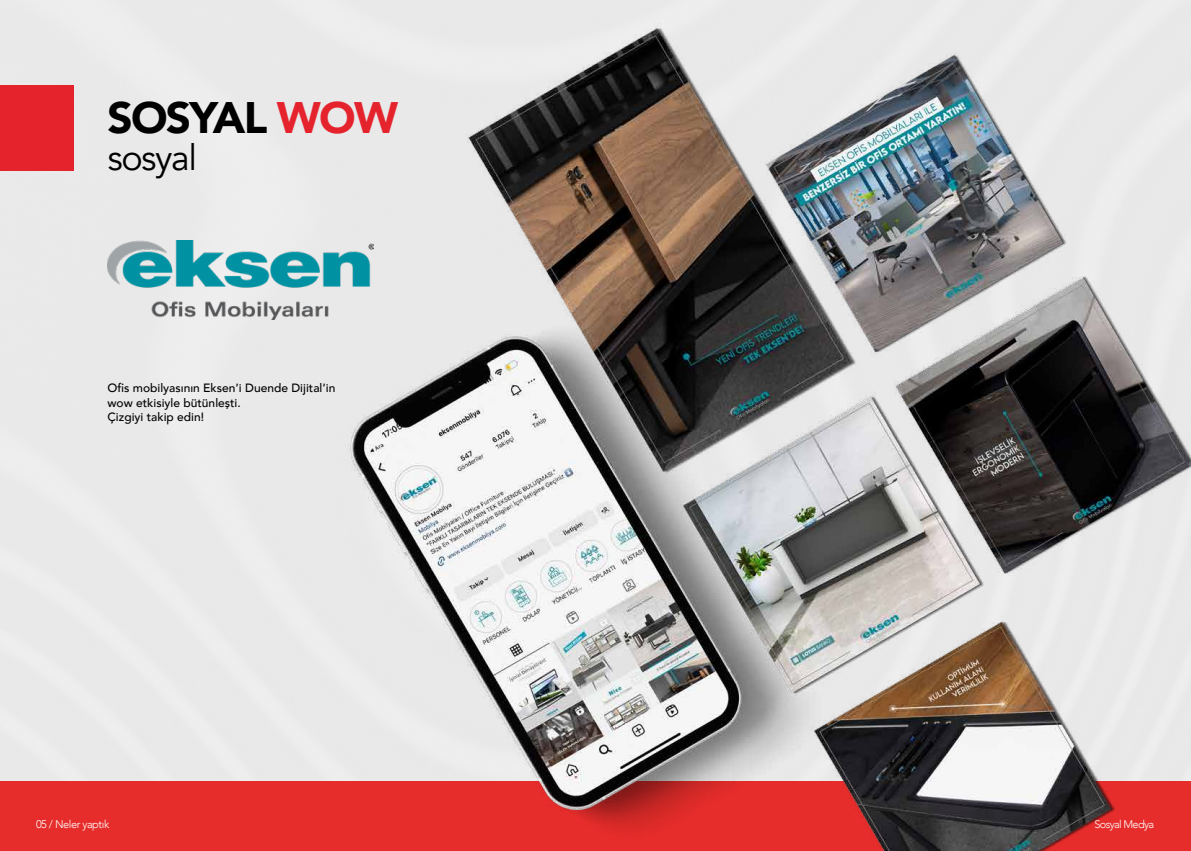
<style>
.page{position:relative;width:1191px;height:851px;background:#fff}
.page>*{position:absolute;margin:0;border:0;box-sizing:border-box;transform-origin:0 0}
.t1{font:900 44px "Avenir";letter-spacing:-.04em;color:#000}
.t2{font:36px "Avenir";letter-spacing:-.04em;color:#000}
.t3{font:500 12px/14.4px "Avenir LT";color:#000}
.t4{font:300 11px "Avenir";letter-spacing:-.04em;color:#fff}
.t5{font:300 11px "Avenir";letter-spacing:-.06em;color:#fff}
.s1{color:#e5232d}
</style>
<div class="page">
<img style="left:0;top:0;width:1190px;height:781px">
<svg style="left:0;top:781px;width:1190px;height:69px;background:#c43433"></svg>
<div style="left:0;top:85px;width:74px;height:85px;background:#e5232d"></div>
<img style="left:107px;top:241px;width:266px;height:78px">
<img style="left:1190px;top:0;width:1px;height:850px">
<h1 class="t1" style="left:107px;top:79px;width:292px">SOSYAL <span class="s1">WOW</span></h1>
<h2 class="t2" style="left:107px;top:136px;width:91px">sosyal</h2>
<p class="t3" style="left:107px;top:381px;width:229px">Ofis mobilyasının Eksen’i Duende Dijital’in wow etkisiyle bütünleşti.<br>Çizgiyi takip edin!</p>
<p class="t4" style="left:36px;top:817px;width:75px">05 / Neler yaptık</p>
<p class="t5" style="left:1094px;top:817px;width:61px">Sosyal Medya</p>
</div>
